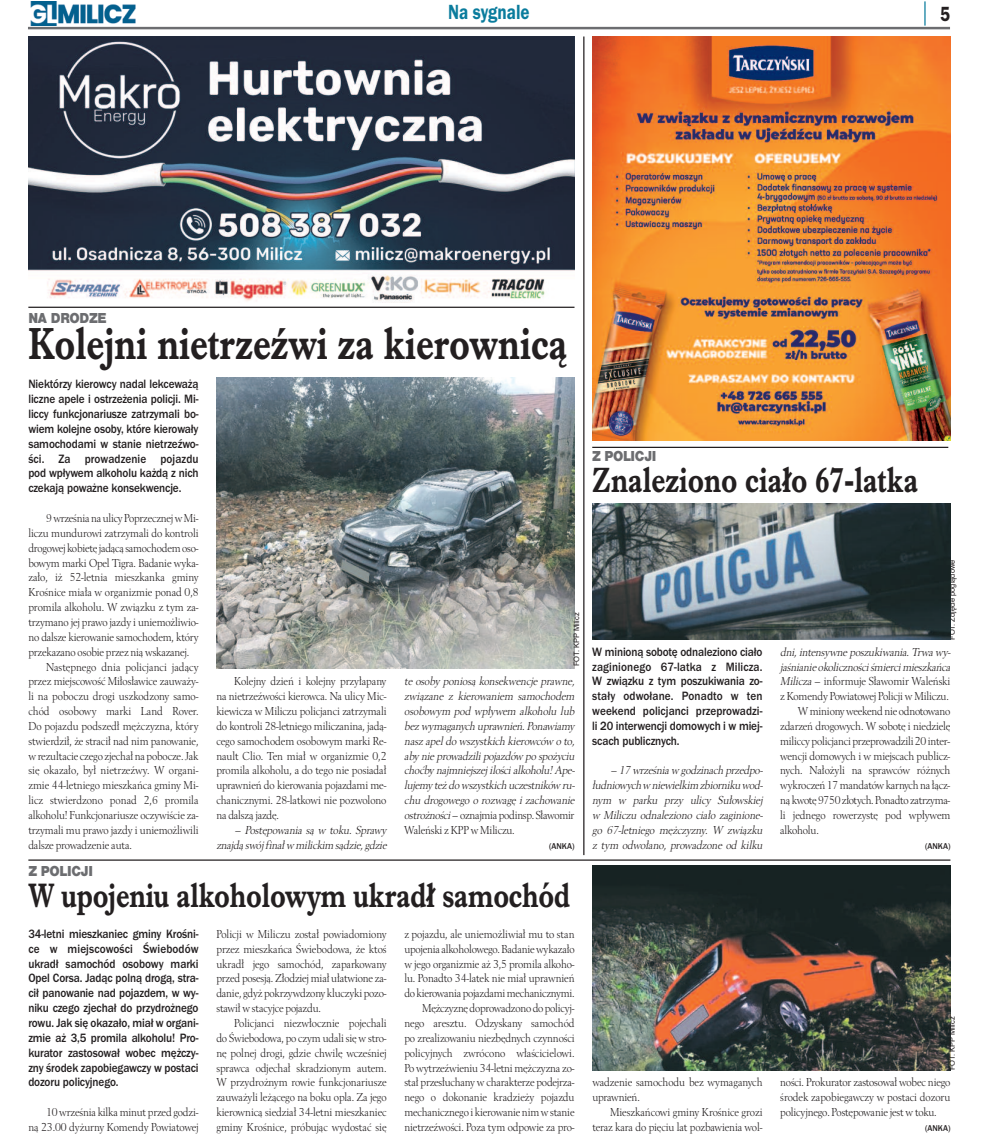
<style>
.page{position:relative;width:993px;height:1134px;background:#fff}
.page>*{position:absolute;margin:0;border:0;box-sizing:border-box;transform-origin:0 0}
.t1{font:700 46.25px "Imprint URWTCE";color:#231f20;scale:.8 1}
.t2{font:700 36.25px "Imprint URWTCE";color:#231f20;scale:.8 1}
.t3{font:700 35px "Imprint URWTCE";letter-spacing:-.005em;color:#231f20;scale:.8 1}
.t4{font:21.25px "Franklin Got URWTCE Dem";color:#0a7c9d;scale:.8 1}
.t5{font:21.25px "Franklin Got URWTCE Dem";color:#231f20;scale:.8 1}
.t6{font:900 15px "Nimbus San TCE";letter-spacing:-.025em;color:#6c6d70;scale:.9 1}
.t7{font:500 12.5px/14.9px "Franklin Got URWTCE";letter-spacing:-.01em;color:#231f20;text-align:justify;scale:.9 1}
.t8{font:12px/14.9px "Berling TCE";letter-spacing:-.015em;color:#231f20;text-align:justify;scale:.9 1}
.t9{font:italic 12px/14.9px "Berling TCE";letter-spacing:-.015em;color:#231f20;scale:.9 1}
.t10{font:500 8.75px "Franklin Got URWTCE";color:#231f20;scale:.95 1}
.t11{font:7.5px "Helvetica";letter-spacing:-.005em;color:#231f20}
.s1{font-style:normal}
.s2{font-style:italic}
</style>
<div class="page">
<img style="left:30px;top:1px;width:106px;height:25px">
<hr style="left:28px;top:27px;width:921px;height:2px;background:#6c6d70">
<svg style="left:924px;top:1px;width:1px;height:25px"></svg>
<img style="left:216px;top:378px;width:358px;height:290px">
<img style="left:28px;top:36px;width:546px;height:265px">
<img style="left:592px;top:866px;width:358px;height:204px">
<img style="left:592px;top:36px;width:358px;height:404px">
<hr style="left:583px;top:36px;width:1px;height:819px;background:#231f20">
<hr style="left:28px;top:307px;width:546px;height:1px;background:#231f20">
<hr style="left:28px;top:859px;width:922px;height:2px;background:#231f20">
<img style="left:592px;top:504px;width:358px;height:135px">
<hr style="left:592px;top:447px;width:355px;height:1px;background:#231f20">
<h3 class="t4" style="left:448px;top:0;width:103px">Na sygnale</h3>
<h3 class="t5" style="left:939px;top:1px;width:14px">5</h3>
<p class="t6" style="left:28px;top:309px;width:88px">NA DRODZE</p>
<h1 class="t1" style="left:28px;top:316px;width:675px">Kolejni nietrzeźwi za kierownicą</h1>
<p class="t7" style="left:28px;top:377px;width:190px">Niektórzy kierowcy nadal lekceważą liczne apele i ostrzeżenia policji. Mi&shy;liccy funkcjonariusze zatrzymali bo&shy;wiem kolejne osoby, które kierowały samochodami w stanie nietrzeźwo&shy;ści. Za prowadzenie pojazdu pod wpływem alkoholu każdą z nich czekają poważne konsekwencje.</p>
<p class="t8" style="left:46px;top:510px;width:170px">9wrześnianaulicy PoprzecznejwMi-</p>
<p class="t8" style="left:28px;top:525px;width:190px">liczu mundurowi zatrzymali do kontroli</p>
<p class="t8" style="left:28px;top:540px;width:190px">drogowej kobietę jadącą samochodemoso-</p>
<p class="t8" style="left:28px;top:555px;width:190px">bowym marki Opel Tigra. Badanie wyka-</p>
<p class="t8" style="left:28px;top:570px;width:190px">zało, iż 52-letnia mieszkanka gminy</p>
<p class="t8" style="left:28px;top:585px;width:190px">Krośnice miała w organizmie ponad 0,8</p>
<p class="t8" style="left:28px;top:599px;width:190px">promila alkoholu. W związku z tym za-</p>
<p class="t8" style="left:28px;top:614px;width:190px">trzymano jej prawo jazdy i uniemożliwio-</p>
<p class="t8" style="left:28px;top:629px;width:190px">no dalsze kierowanie samochodem, który</p>
<p class="t8" style="left:28px;top:644px;width:180px">przekazano osobie przez nią wskazanej.</p>
<p class="t8" style="left:46px;top:659px;width:171px">Następnego dnia policjanci jadący</p>
<p class="t8" style="left:28px;top:674px;width:190px">przez miejscowość Miłosławice zauważy-</p>
<p class="t8" style="left:28px;top:689px;width:190px">li na poboczu drogi uszkodzony samo-</p>
<p class="t8" style="left:28px;top:703px;width:190px">chód osobowy marki Land Rover.</p>
<p class="t8" style="left:28px;top:718px;width:190px">Do pojazdu podszedł mężczyzna, który</p>
<p class="t8" style="left:28px;top:733px;width:190px">stwierdził, że stracił nad nim panowanie,</p>
<p class="t8" style="left:28px;top:748px;width:190px">w rezultacie czego zjechał na pobocze. Jak</p>
<p class="t8" style="left:28px;top:763px;width:190px">się okazało, był nietrzeźwy. W organi-</p>
<p class="t8" style="left:28px;top:778px;width:190px">zmie 44-letniego mieszkańca gminy Mi-</p>
<p class="t8" style="left:28px;top:793px;width:190px">licz stwierdzono ponad 2,6 promila</p>
<p class="t8" style="left:28px;top:807px;width:190px">alkoholu! Funkcjonariusze oczywiście za-</p>
<p class="t8" style="left:28px;top:822px;width:190px">trzymali mu prawo jazdy i uniemożliwili</p>
<p class="t8" style="left:28px;top:837px;width:117px">dalsze prowadzenie auta.</p>
<p class="t8" style="left:216px;top:674px;width:190px;text-indent:18px">Kolejny dzień i kolejny przyłapany na nietrzeźwości kierowca. Na ulicy Mic&shy;kiewicza w Miliczu policjanci zatrzymali do kontroli 28-letniego miliczanina, jadą&shy;cego samochodem osobowym marki Re&shy;nault Clio. Ten miał w organizmie 0,2 promila alkoholu, a do tego nie posiadał uprawnień do kierowania pojazdami me&shy;chanicznymi. 28-latkowi nie pozwolono na dalszą jazdę.</p>
<p class="t9" style="left:216px;top:822px;width:192px;text-align:right">– Postępowania są w toku. Sprawy znajdą swój finał w milickim sądzie, gdzie</p>
<p class="t11" style="left:573px;top:666px;width:55px;rotate:-90deg">FOT. KPP Milicz</p>
<p class="t9" style="left:404px;top:674px;width:192px">te osoby poniosą konsekwencje prawne, związane z kierowaniem samochodem osobowym pod wpływem alkoholu lub bez wymaganych uprawnień. Ponawiamy nasz apel do wszystkich kierowców o to, aby nie prowadzili pojazdów po spożyciu choćby najmniejszej ilości alkoholu! Ape&shy;lujemy też do wszystkich uczestników ru&shy;chu drogowego o rozwagę i zachowanie ostrożności<span class="s1">–oznajmiapodinsp. Sławomir Waleński z KPP w Miliczu.</span></p>
<p class="t10" style="left:549px;top:841px;width:28px">(ANKA)</p>
<p class="t6" style="left:28px;top:862px;width:73px">Z POLICJI</p>
<h3 class="t3" style="left:28px;top:874px;width:678px">W upojeniu alkoholowym ukradł samochód</h3>
<p class="t7" style="left:28px;top:926px;width:191px">34-letni mieszkaniec gminy Krośni&shy;ce w miejscowości Świebodów ukradł samochód osobowy marki Opel Corsa. Jadąc polną drogą, stra&shy;cił panowanie nad pojazdem, w wy&shy;niku czego zjechał do przydrożnego rowu. Jak się okazało, miał w organi&shy;zmie aż 3,5 promila alkoholu! Pro&shy;kurator zastosował wobec mężczy&shy;zny środek zapobiegawczy w postaci dozoru policyjnego.</p>
<p class="t8" style="left:28px;top:1104px;width:191px;text-align:right">10 września kilka minut przed godzi-<br>ną 23.00 dyżurny Komendy Powiatowej</p>
<p class="t8" style="left:216px;top:926px;width:190px">Policji w Miliczu został powiadomiony przez mieszkańca Świebodowa, że ktoś ukradł jego samochód, zaparkowany przed posesją. Złodziej miał ułatwione za&shy;danie, gdyż pokrzywdzony kluczyki pozo&shy;stawił w stacyjce pojazdu.</p>
<p class="t8" style="left:216px;top:1015px;width:190px;text-indent:18px">Policjanci niezwłocznie pojechali do Świebodowa, po czym udali się w stro&shy;nę polnej drogi, gdzie chwilę wcześniej sprawca odjechał skradzionym autem.<br>W przydrożnym rowie funkcjonariusze zauważyli leżącego na boku opla. Za jego kierownicą siedział 34-letni mieszkaniec gminy Krośnice, próbując wydostać się</p>
<p class="t8" style="left:404px;top:926px;width:190px;text-align:right">z pojazdu, ale uniemożliwiał mu to stan upojenia alkoholowego.Badaniewykazało w jego organizmie aż 3,5 promila alkoho&shy;lu. Ponadto 34-latek nie miał uprawnień do kierowania pojazdamimechanicznymi.<br>Mężczyznędoprowadzonodo policyj&shy;nego aresztu. Odzyskany samochód po zrealizowaniu niezbędnych czynności policyjnych zwrócono właścicielowi.<br>Po wytrzeźwieniu 34-letni mężczyzna zo&shy;stał przesłuchany w charakterze podejrza&shy;nego o dokonanie kradzieży pojazdu mechanicznego i kierowanie nim w stanie nietrzeźwości. Poza tym odpowie za pro-</p>
<p class="t6" style="left:592px;top:447px;width:73px">Z POLICJI</p>
<h2 class="t2" style="left:592px;top:459px;width:409px">Znaleziono ciało 67-latka</h2>
<p class="t11" style="left:948px;top:640px;width:82px;rotate:-90deg">FOT. Zdjęcie poglądowe</p>
<p class="t7" style="left:592px;top:644px;width:190px">W minioną sobotę odnaleziono ciało zaginionego 67-latka z Milicza.<br>W związku z tym poszukiwania zo&shy;stały odwołane. Ponadto w ten weekend policjanci przeprowadzi&shy;li 20 interwencji domowych i w miej&shy;scach publicznych.</p>
<p class="t9" style="left:592px;top:763px;width:192px;text-indent:18px">– 17 września w godzinach przedpo&shy;łudniowych w niewielkimzbiornikuwod&shy;nym w parku przy ulicy Sułowskiej w Miliczu odnaleziono ciało zaginione&shy;go 67-letniego mężczyzny. W związku z tym odwołano, prowadzone od kilku</p>
<p class="t9" style="left:780px;top:644px;width:192px">dni, intensywne poszukiwania. Trwa wy-</p>
<p class="t9" style="left:780px;top:659px;width:192px">jaśnianie okoliczności śmierci mieszkańca</p>
<p class="t8" style="left:780px;top:674px;width:190px"><span class="s2">Milicza</span>– informuje Sławomir Waleński</p>
<p class="t8" style="left:780px;top:689px;width:189px">z Komendy Powiatowej Policji w Miliczu.</p>
<p class="t8" style="left:797px;top:703px;width:171px">Wminionyweekendnie odnotowano</p>
<p class="t8" style="left:780px;top:718px;width:190px">zdarzeń drogowych. W sobotę i niedzielę</p>
<p class="t8" style="left:780px;top:733px;width:190px">miliccypolicjanci przeprowadzili20inter-</p>
<p class="t8" style="left:780px;top:748px;width:190px">wencji domowych i w miejscach publicz-</p>
<p class="t8" style="left:780px;top:763px;width:190px">nych. Nałożyli na sprawców różnych</p>
<p class="t8" style="left:780px;top:778px;width:190px">wykroczeń17mandatówkarnychna łącz-</p>
<p class="t8" style="left:780px;top:793px;width:190px">ną kwotę9750złotych.Ponadto zatrzyma-</p>
<p class="t8" style="left:780px;top:807px;width:190px">li jednego rowerzystę pod wpływem</p>
<p class="t8" style="left:780px;top:822px;width:44px">alkoholu.</p>
<p class="t10" style="left:924px;top:841px;width:28px">(ANKA)</p>
<p class="t8" style="left:592px;top:1075px;width:190px">wadzenie samochodu bez wymaganych uprawnień.</p>
<p class="t8" style="left:592px;top:1104px;width:190px;text-align:right">Mieszkańcowi gminy Krośnice grozi teraz kara do pięciu lat pozbawienia wol-</p>
<p class="t11" style="left:948px;top:1070px;width:55px;rotate:-90deg">FOT. KPP Milicz</p>
<p class="t8" style="left:780px;top:1075px;width:190px">ności. Prokurator zastosował wobec niego środek zapobiegawczy w postaci dozoru policyjnego. Postępowanie jest w toku.</p>
<p class="t10" style="left:924px;top:1123px;width:28px">(ANKA)</p>
</div>
